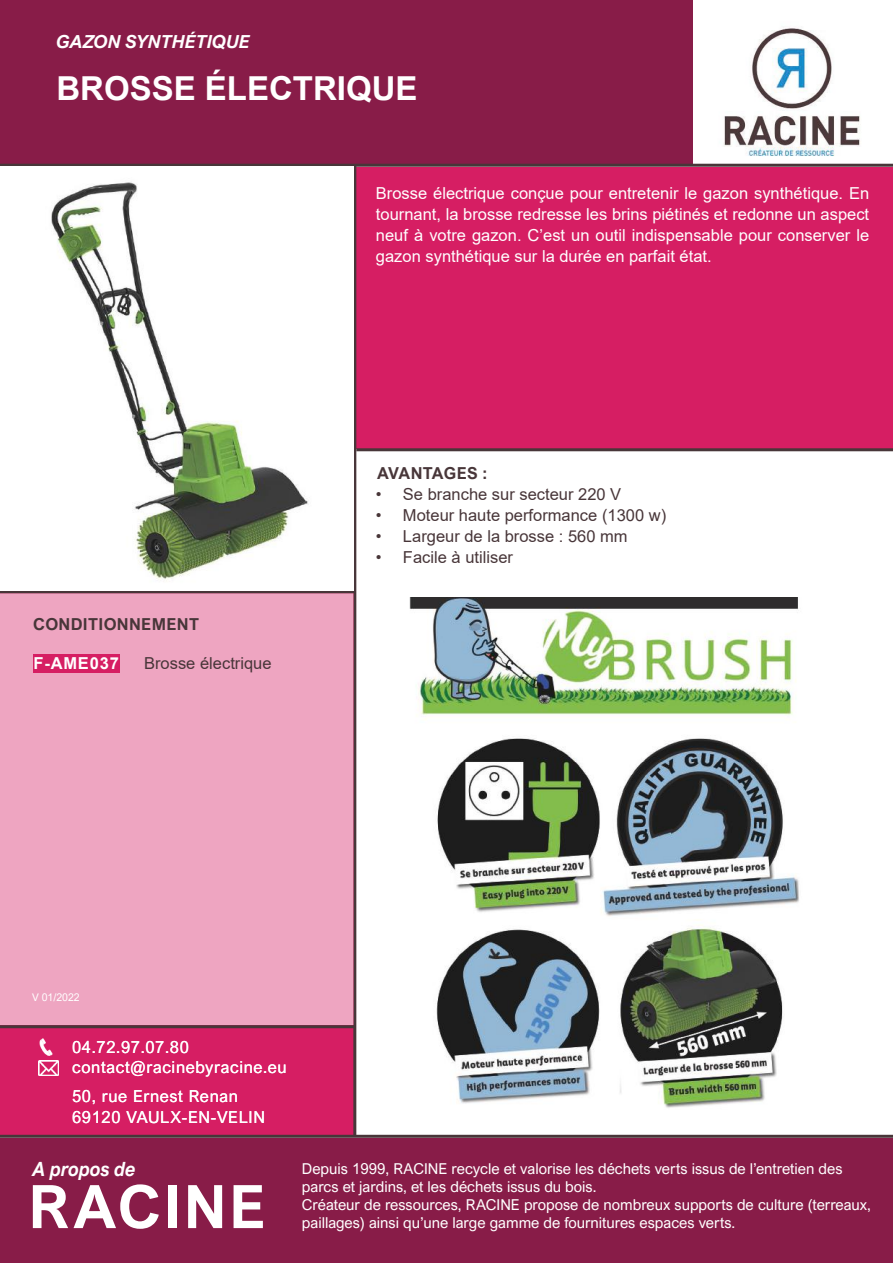
<style>
.page{position:relative;width:893px;height:1263px;background:#fff}
.page>*{position:absolute;margin:0;border:0;box-sizing:border-box;transform-origin:0 0}
.t1{font:700 60px "Arial Nova";letter-spacing:.04em;color:#fff}
.t2{font:700 33px "Arial";color:#fff}
.t3{font:italic 700 19.65px "Arial Nova";color:#fff;scale:.92 1}
.t4{font:italic 700 18px "Arial Nova";color:#fff}
.t5{font:16.5px/21px "Arial";color:#fff;text-align:justify}
.t6{font:16.5px "Arial";color:#483639}
.t7{font:16.5px/19.8px "Arial Nova";letter-spacing:.04em;color:#fff}
.t8{font:700 16.5px "Arial Nova";letter-spacing:.02em;color:#483639}
.t9{font:700 16.5px "Arial";letter-spacing:.05em;color:#fff}
.t10{font:15px/18px "Arial Nova";color:#fff}
.t11{font:10.5px "Arial Nova";color:#fff}
</style>
<div class="page">
<div style="left:356px;top:167px;width:537px;height:281px;background:#d61e63"></div>
<div style="left:0;top:1025px;width:353px;height:110px;background:#d61e63"></div>
<div style="left:0;top:0;width:693px;height:164px;background:#881c48"></div>
<img style="left:702px;top:27px;width:186px;height:137px">
<hr style="left:0;top:164px;width:893px;height:3px;background:#483639">
<hr style="left:356px;top:448px;width:537px;height:3px;background:#483639">
<hr style="left:0;top:1135px;width:893px;height:3px;background:#483639">
<div style="left:0;top:1138px;width:893px;height:125px;background:#881c48"></div>
<img style="left:38px;top:1060px;width:20px;height:15px">
<img style="left:39px;top:1038px;width:14px;height:17px">
<hr style="left:353px;top:166px;width:3px;height:970px;background:#483639">
<hr style="left:0;top:590px;width:355px;height:3px;background:#483639">
<hr style="left:0;top:1025px;width:355px;height:3px;background:#483639">
<div style="left:0;top:593px;width:353px;height:432px;background:#eea5c1"></div>
<div style="left:33px;top:654px;width:87px;height:19px;background:#d61e63"></div>
<img style="left:51px;top:182px;width:258px;height:399px">
<img style="left:409px;top:597px;width:390px;height:511px">
<p class="t4" style="left:56px;top:31px;width:195px">GAZON SYNTHÉTIQUE</p>
<h2 class="t2" style="left:56px;top:65px;width:363px">BROSSE ÉLECTRIQUE</h2>
<p class="t5" style="left:376px;top:183px;width:495px">Brosse électrique conçue pour entretenir le gazon synthétique. En tournant, la brosse redresse les brins piétinés et redonne un aspect neuf à votre gazon. C’est un outil indispensable pour conserver le gazon synthétique sur la durée en parfait état.</p>
<p class="t8" style="left:33px;top:615px;width:167px">CONDITIONNEMENT</p>
<p class="t9" style="left:33px;top:652px;width:87px">F-AME037</p>
<p class="t6" style="left:144px;top:651px;width:129px">Brosse électrique</p>
<p class="t8" style="left:377px;top:464px;width:112px">AVANTAGES :</p>
<p class="t6" style="left:376px;top:483px;width:247px">• Se branche sur secteur 220 V</p>
<p class="t6" style="left:376px;top:504px;width:292px">• Moteur haute performance (1300 w)</p>
<p class="t6" style="left:376px;top:525px;width:253px">• Largeur de la brosse : 560 mm</p>
<p class="t6" style="left:376px;top:546px;width:139px">• Facile à utiliser</p>
<p class="t11" style="left:32px;top:991px;width:49px">V 01/2022</p>
<p class="t7" style="left:72px;top:1037px;width:216px">04.72.97.07.80 contact@racinebyracine.eu</p>
<p class="t7" style="left:72px;top:1085px;width:194px;line-height:21.6px">50, rue Ernest Renan<br>69120 VAULX-EN-VELIN</p>
<h3 class="t3" style="left:33px;top:1157px;width:114px">A propos de</h3>
<h1 class="t1" style="left:28px;top:1172px;width:239px">RACINE</h1>
<p class="t10" style="left:302px;top:1160px;width:570px">Depuis 1999, RACINE recycle et valorise les déchets verts issus de l’entretien des parcs et jardins, et les déchets issus du bois.<br>Créateur de ressources, RACINE propose de nombreux supports de culture (terreaux, paillages) ainsi qu’une large gamme de fournitures espaces verts.</p>
</div>
